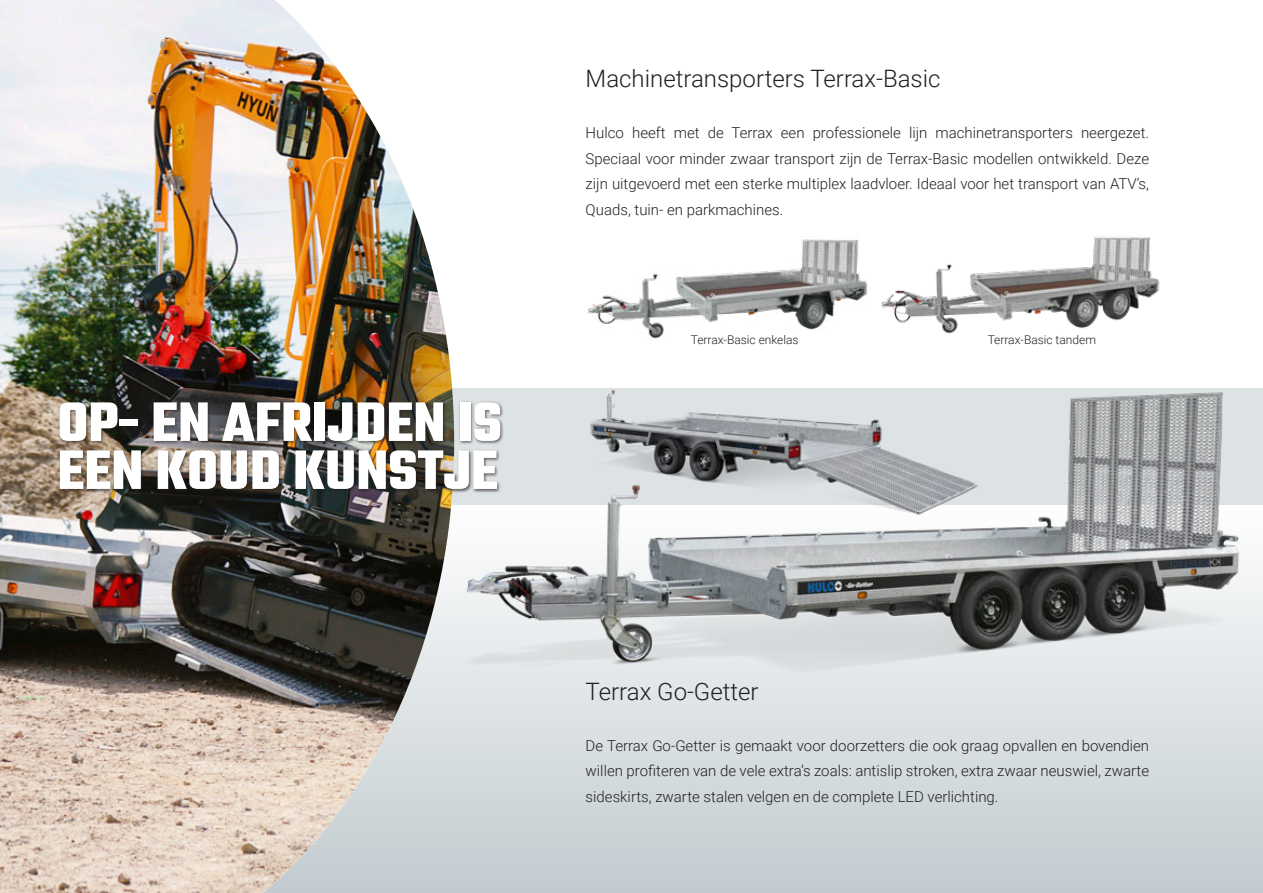
<style>
.page{position:relative;width:1263px;height:893px;background:#fff}
.page>*{position:absolute;margin:0;border:0;box-sizing:border-box;transform-origin:0 0}
.t1{font:700 60px/48px "Teko";color:#fff}
.t2{font:300 24px "Roboto";color:#231f20}
.t3{font:300 15px/25.5px "Roboto";color:#231f20;text-align:justify}
.t4{font:300 12px "Roboto";color:#231f20}
</style>
<div class="page">
<svg style="left:454px;top:696px;width:809px;height:197px;background:#d0d8db"></svg>
<img style="left:0;top:0;width:454px;height:893px">
<div style="left:58px;top:401px;width:446px;height:92px;background:#231f20;opacity:.7"></div>
<img style="left:588px;top:236px;width:279px;height:104px">
<img style="left:882px;top:236px;width:278px;height:98px">
<img style="left:439px;top:362px;width:824px;height:334px">
<h1 class="t1" style="left:57px;top:396px;width:446px">OP- EN AFRIJDEN IS<br>EEN KOUD KUNSTJE</h1>
<h2 class="t2" style="left:586px;top:68px;width:356px">Machinetransporters Terrax-Basic</h2>
<p class="t3" style="left:586px;top:121px;width:565px">Hulco heeft met de Terrax een professionele lijn machinetransporters neergezet.<br>Speciaal voor minder zwaar transport zijn de Terrax-Basic modellen ontwikkeld. Deze zijn uitgevoerd met een sterke multiplex laadvloer. Ideaal voor het transport van ATV’s, Quads, tuin- en parkmachines.</p>
<p class="t4" style="left:691px;top:335px;width:109px">Terrax-Basic enkelas</p>
<p class="t4" style="left:988px;top:335px;width:110px">Terrax-Basic tandem</p>
<h2 class="t2" style="left:586px;top:681px;width:175px">Terrax Go-Getter</h2>
<p class="t3" style="left:586px;top:734px;width:565px">De Terrax Go-Getter is gemaakt voor doorzetters die ook graag opvallen en bovendien willen profiteren van de vele extra’s zoals: antislip stroken, extra zwaar neuswiel, zwarte sideskirts, zwarte stalen velgen en de complete LED verlichting.</p>
</div>
